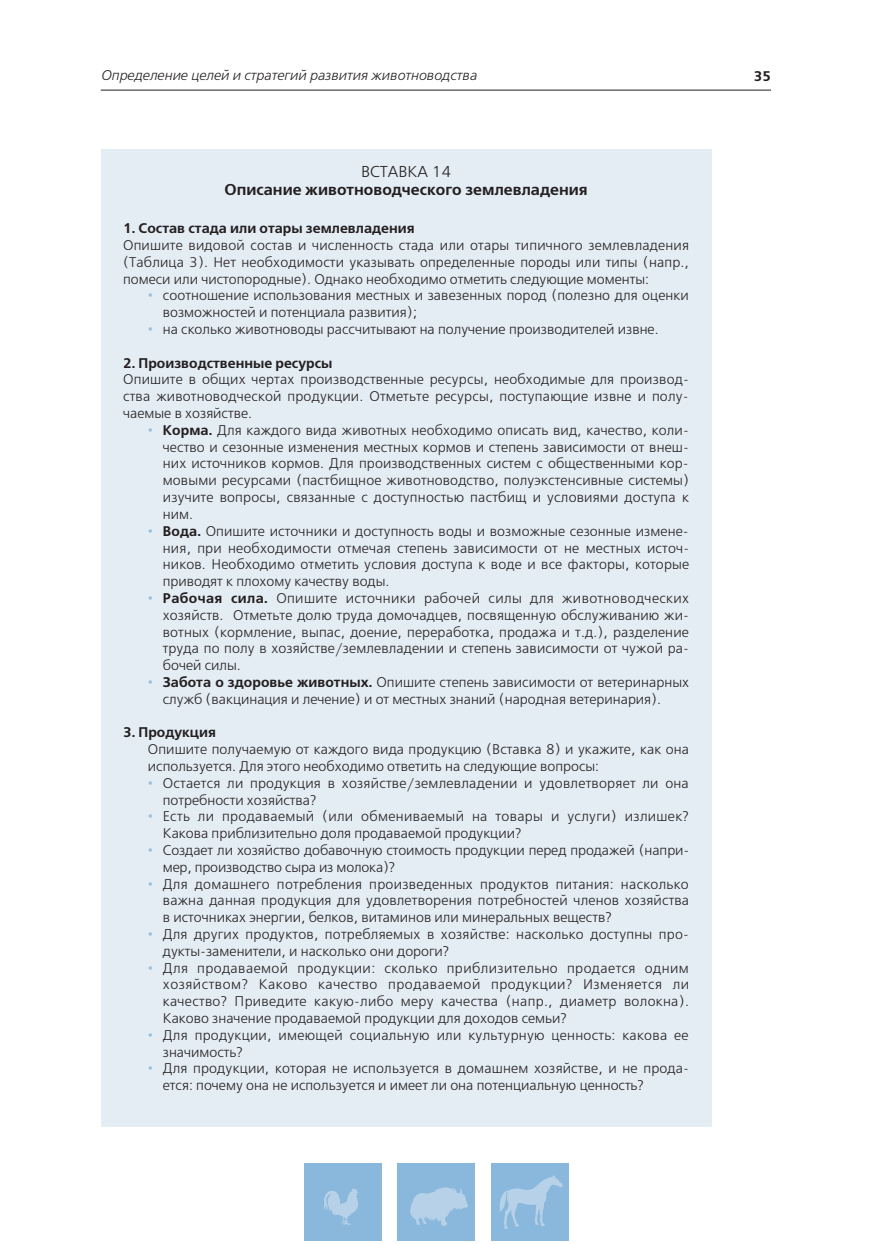
<style>
.page{position:relative;width:876px;height:1244px;background:#fff}
.page>*{position:absolute;margin:0;border:0;box-sizing:border-box;transform-origin:0 0}
.t1{font:15.75px "Free Set Demi C";color:#231f20}
.t2{font:15.75px "Free Set C";color:#231f20}
.t3{font:14px/16.8px "Free Set C";color:#231f20;text-align:justify}
.t4{font:14px/16.8px "Free Set C";letter-spacing:.025em;color:#231f20}
.t5{font:14px "Free Set Demi C";color:#231f20}
.t6{font:14px/16.8px "Free Set C";letter-spacing:.02em;color:#231f20}
.t7{font:italic 14px "Free Set Light C";color:#231f20}
.s1{color:#99bfdd}
.s2{font-family:"Free Set Demi C"}
</style>
<div class="page">
<div style="left:304px;top:1163px;width:78px;height:78px;background:#89b8dc"></div>
<div style="left:397px;top:1163px;width:78px;height:78px;background:#89b8dc"></div>
<div style="left:490px;top:1163px;width:78px;height:78px;background:#89b8dc"></div>
<svg style="left:410px;top:1187px;width:58px;height:39px"></svg>
<svg style="left:499px;top:1175px;width:63px;height:53px"></svg>
<svg style="left:323px;top:1188px;width:35px;height:37px"></svg>
<hr style="left:101px;top:90px;width:669px;height:1px;background:#231f20">
<div style="left:101px;top:150px;width:610px;height:977px;background:#e4ecf4"></div>
<p class="t7" style="left:101px;top:69px;width:377px">Определение целей и стратегий развития животноводства</p>
<p class="t5" style="left:753px;top:71px;width:19px">35</p>
<p class="t2" style="left:361px;top:164px;width:92px">ВСТАВКА 14</p>
<p class="t1" style="left:224px;top:184px;width:364px">Описание животноводческого землевладения</p>
<p class="t5" style="left:123px;top:223px;width:293px">1. Состав стада или отары землевладения</p>
<p class="t3" style="left:123px;top:238px;width:567px">Опишите видовой состав и численность стада или отары типичного землевладения (Таблица 3). Нет необходимости указывать определенные породы или типы (напр., помеси или чистопородные). Однако необходимо отметить следующие моменты:</p>
<p class="t3" style="left:163px;top:288px;width:527px;text-indent:-15px"><span class="s1">•</span> соотношение использования местных и завезенных пород (полезно для оценки возможностей и потенциала развития);</p>
<p class="t3" style="left:148px;top:322px;width:512px"><span class="s1">•</span> на сколько животноводы рассчитывают на получение производителей извне.</p>
<p class="t5" style="left:123px;top:358px;width:211px">2. Производственные ресурсы</p>
<p class="t3" style="left:123px;top:372px;width:567px">Опишите в общих чертах производственные ресурсы, необходимые для производ&shy;ства животноводческой продукции. Отметьте ресурсы, поступающие извне и полу&shy;чаемые в хозяйстве.</p>
<p class="t3" style="left:163px;top:423px;width:527px;text-indent:-15px"><span class="s1">•</span> <span class="s2">Корма.</span> Для каждого вида животных необходимо описать вид, качество, коли&shy;чество и сезонные изменения местных кормов и степень зависимости от внеш&shy;них источников кормов. Для производственных систем с общественными кор&shy;мовыми ресурсами (пастбищное животноводство, полуэкстенсивные системы) изучите вопросы, связанные с доступностью пастбищ и условиями доступа к ним.</p>
<p class="t3" style="left:163px;top:523px;width:528px;text-indent:-15px"><span class="s1">•</span> <span class="s2">Вода.</span> Опишите источники и доступность воды и возможные сезонные измене&shy;ния, при необходимости отмечая степень зависимости от не местных источ&shy;ников. Необходимо отметить условия доступа к воде и все факторы, которые приводят к плохому качеству воды.</p>
<p class="t3" style="left:163px;top:591px;width:527px;text-indent:-15px"><span class="s1">•</span> <span class="s2">Рабочая сила.</span> Опишите источники рабочей силы для животноводческих хозяйств. Отметьте долю труда домочадцев, посвященную обслуживанию жи&shy;вотных (кормление, выпас, доение, переработка, продажа и т.д.), разделение труда по полу в хозяйстве/землевладении и степень зависимости от чужой ра&shy;бочей силы.</p>
<p class="t3" style="left:163px;top:675px;width:527px;text-indent:-15px"><span class="s1">•</span> <span class="s2">Забота о здоровье животных.</span> Опишите степень зависимости от ветеринарных служб (вакцинация и лечение) и от местных знаний (народная ветеринария).</p>
<p class="t5" style="left:123px;top:727px;width:94px">3. Продукция</p>
<p class="t3" style="left:148px;top:742px;width:542px">Опишите получаемую от каждого вида продукцию (Вставка 8) и укажите, как она используется. Для этого необходимо ответить на следующие вопросы:</p>
<p class="t3" style="left:163px;top:775px;width:527px;text-indent:-15px"><span class="s1">•</span> Остается ли продукция в хозяйстве/землевладении и удовлетворяет ли она потребности хозяйства?</p>
<p class="t4" style="left:163px;top:809px;width:527px;text-indent:-15px"><span class="s1">•</span> Есть ли продаваемый (или обмениваемый на товары и услуги) излишек?<br>Какова приблизительно доля продаваемой продукции?</p>
<p class="t3" style="left:163px;top:843px;width:528px;text-indent:-15px"><span class="s1">•</span> Создает ли хозяйство добавочную стоимость продукции перед продажей (напри&shy;мер, производство сыра из молока)?</p>
<p class="t3" style="left:163px;top:876px;width:527px;text-indent:-15px"><span class="s1">•</span> Для домашнего потребления произведенных продуктов питания: насколько важна данная продукция для удовлетворения потребностей членов хозяйства в источниках энергии, белков, витаминов или минеральных веществ?</p>
<p class="t3" style="left:163px;top:927px;width:527px;text-indent:-15px"><span class="s1">•</span> Для других продуктов, потребляемых в хозяйстве: насколько доступны про&shy;дукты-заменители, и насколько они дороги?</p>
<p class="t3" style="left:163px;top:960px;width:527px;text-indent:-15px"><span class="s1">•</span> Для продаваемой продукции: сколько приблизительно продается одним хозяйством? Каково качество продаваемой продукции? Изменяется ли качество? Приведите какую-либо меру качества (напр., диаметр волокна).<br>Каково значение продаваемой продукции для доходов семьи?</p>
<p class="t6" style="left:163px;top:1027px;width:527px;text-indent:-15px"><span class="s1">•</span> Для продукции, имеющей социальную или культурную ценность: какова ее значимость?</p>
<p class="t3" style="left:163px;top:1061px;width:527px;text-indent:-15px"><span class="s1">•</span> Для продукции, которая не используется в домашнем хозяйстве, и не прода&shy;ется: почему она не используется и имеет ли она потенциальную ценность?</p>
</div>
